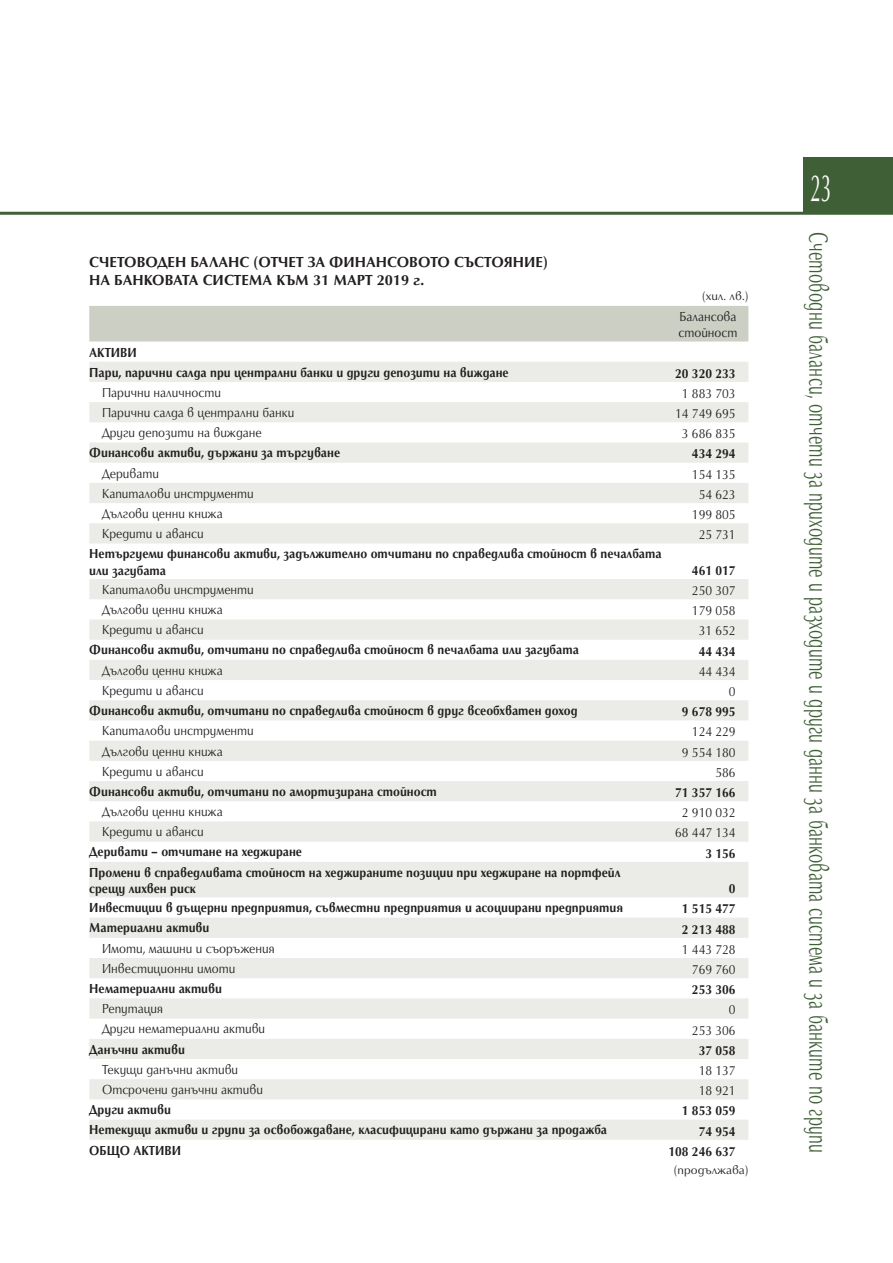
<style>
.page{position:relative;width:893px;height:1263px;background:#fff}
.page>*{position:absolute;margin:0;border:0;box-sizing:border-box;transform-origin:0 0}
.t1{font:39px "SP Optimal";color:#fff;scale:.5 1}
.t2{font:27px "SP Optimum";letter-spacing:.015em;color:#3f6036;scale:.6 1}
.Banks-Table-head{font:700 15px/18px "SP Optimum";color:#231f20}
.t3{font:700 13.5px/16.5px "SP Optimum";color:#231f20;scale:.9 1}
.Banks-table-glava{font:13.5px/16.5px "SP Optimum";color:#231f20;scale:.9 1}
.Banks-Table-measure{font:12px "SP Optimum";color:#231f20}
</style>
<div class="page">
<div style="left:804px;top:158px;width:89px;height:55px;background:#3f6036"></div>
<hr style="left:0;top:212px;width:893px;height:3px;background:#3f6036">
<div style="left:89px;top:306px;width:659px;height:35px;background:#cbcfc4"></div>
<svg style="left:89px;top:362px;width:659px;height:778px;fill:#f0f1ee"></svg>
<p class="Banks-Table-head" style="left:89px;top:253px;width:460px">СЧЕТОВОДЕН БАЛАНС (ОТЧЕТ ЗА ФИНАНСОВОТО СЪСТОЯНИЕ)<br>НА БАНКОВАТА СИСТЕМА КЪМ 31 МАРТ 2019 г.</p>
<p class="Banks-Table-measure" style="left:702px;top:289px;width:48px">(хил. лв.)</p>
<p class="Banks-table-glava" style="left:678px;top:308px;width:67px">Балансова стойност</p>
<p class="t3" style="left:89px;top:345px;width:54px">AKTИВИ</p>
<p class="t3" style="left:89px;top:364px;width:468px">Пари, парични салда при централни банки и други депозити на виждане</p>
<p class="t3" style="left:675px;top:365px;width:69px">20 320 233</p>
<p class="Banks-table-glava" style="left:102px;top:384px;width:134px">Парични наличности</p>
<p class="Banks-table-glava" style="left:682px;top:385px;width:61px">1 883 703</p>
<p class="Banks-table-glava" style="left:102px;top:404px;width:215px">Парични салда в централни банки</p>
<p class="Banks-table-glava" style="left:675px;top:405px;width:69px">14 749 695</p>
<p class="Banks-table-glava" style="left:102px;top:424px;width:179px">Други депозити на виждане</p>
<p class="Banks-table-glava" style="left:682px;top:425px;width:61px">3 686 835</p>
<p class="t3" style="left:89px;top:444px;width:280px">Финансови активи, държани за търгуване</p>
<p class="t3" style="left:692px;top:446px;width:50px">434 294</p>
<p class="Banks-table-glava" style="left:102px;top:465px;width:65px">Деривати</p>
<p class="Banks-table-glava" style="left:692px;top:466px;width:50px">154 135</p>
<p class="Banks-table-glava" style="left:102px;top:485px;width:170px">Капиталови инструменти</p>
<p class="Banks-table-glava" style="left:699px;top:486px;width:43px">54 623</p>
<p class="Banks-table-glava" style="left:102px;top:505px;width:135px">Дългови ценни книжа</p>
<p class="Banks-table-glava" style="left:692px;top:506px;width:50px">199 805</p>
<p class="Banks-table-glava" style="left:102px;top:525px;width:115px">Кредити и аванси</p>
<p class="Banks-table-glava" style="left:699px;top:526px;width:43px">25 731</p>
<p class="t3" style="left:89px;top:545px;width:637px">Нетъргуеми финансови активи, задължително отчитани по справедлива стойност в печалбата или загубата</p>
<p class="t3" style="left:692px;top:562px;width:50px">461 017</p>
<p class="Banks-table-glava" style="left:102px;top:581px;width:170px">Капиталови инструменти</p>
<p class="Banks-table-glava" style="left:692px;top:582px;width:50px">250 307</p>
<p class="Banks-table-glava" style="left:102px;top:601px;width:135px">Дългови ценни книжа</p>
<p class="Banks-table-glava" style="left:692px;top:602px;width:50px">179 058</p>
<p class="Banks-table-glava" style="left:102px;top:621px;width:115px">Кредити и аванси</p>
<p class="Banks-table-glava" style="left:699px;top:623px;width:43px">31 652</p>
<p class="t3" style="left:89px;top:642px;width:545px">Финансови активи, отчитани по справедлива стойност в печалбата или загубата</p>
<p class="t3" style="left:699px;top:643px;width:43px">44 434</p>
<p class="Banks-table-glava" style="left:102px;top:662px;width:135px">Дългови ценни книжа</p>
<p class="Banks-table-glava" style="left:699px;top:663px;width:43px">44 434</p>
<p class="Banks-table-glava" style="left:102px;top:682px;width:115px">Кредити и аванси</p>
<p class="Banks-table-glava" style="left:729px;top:683px;width:9px">0</p>
<p class="t3" style="left:89px;top:702px;width:544px">Финансови активи, отчитани по справедлива стойност в друг всеобхватен доход</p>
<p class="t3" style="left:682px;top:703px;width:61px">9 678 995</p>
<p class="Banks-table-glava" style="left:102px;top:722px;width:170px">Капиталови инструменти</p>
<p class="Banks-table-glava" style="left:692px;top:724px;width:50px">124 229</p>
<p class="Banks-table-glava" style="left:102px;top:743px;width:135px">Дългови ценни книжа</p>
<p class="Banks-table-glava" style="left:682px;top:744px;width:61px">9 554 180</p>
<p class="Banks-table-glava" style="left:102px;top:763px;width:115px">Кредити и аванси</p>
<p class="Banks-table-glava" style="left:715px;top:764px;width:24px">586</p>
<p class="t3" style="left:89px;top:783px;width:388px">Финансови активи, отчитани по амортизирана стойност</p>
<p class="t3" style="left:675px;top:784px;width:69px">71 357 166</p>
<p class="Banks-table-glava" style="left:102px;top:803px;width:135px">Дългови ценни книжа</p>
<p class="Banks-table-glava" style="left:682px;top:804px;width:61px">2 910 032</p>
<p class="Banks-table-glava" style="left:102px;top:823px;width:115px">Кредити и аванси</p>
<p class="Banks-table-glava" style="left:675px;top:824px;width:69px">68 447 134</p>
<p class="t3" style="left:89px;top:844px;width:238px">Деривати – отчитане на хеджиране</p>
<p class="t3" style="left:705px;top:845px;width:35px">3 156</p>
<p class="t3" style="left:89px;top:864px;width:592px">Промени в справедливата стойност на хеджираните позиции при хеджиране на портфейл срещу лихвен риск</p>
<p class="t3" style="left:729px;top:880px;width:9px">0</p>
<p class="t3" style="left:89px;top:899px;width:595px">Инвестиции в дъщерни предприятия, съвместни предприятия и асоциирани предприятия</p>
<p class="t3" style="left:682px;top:900px;width:61px">1 515 477</p>
<p class="t3" style="left:89px;top:919px;width:135px">Материални активи</p>
<p class="t3" style="left:682px;top:921px;width:61px">2 213 488</p>
<p class="Banks-table-glava" style="left:102px;top:940px;width:193px">Имоти, машини и съоръжения</p>
<p class="Banks-table-glava" style="left:682px;top:941px;width:61px">1 443 728</p>
<p class="Banks-table-glava" style="left:102px;top:960px;width:150px">Инвестиционни имоти</p>
<p class="Banks-table-glava" style="left:692px;top:961px;width:50px">769 760</p>
<p class="t3" style="left:89px;top:980px;width:149px">Нематериални активи</p>
<p class="t3" style="left:692px;top:981px;width:50px">253 306</p>
<p class="Banks-table-glava" style="left:102px;top:1000px;width:69px">Репутация</p>
<p class="Banks-table-glava" style="left:729px;top:1001px;width:9px">0</p>
<p class="Banks-table-glava" style="left:102px;top:1021px;width:183px">Други нематериални активи</p>
<p class="Banks-table-glava" style="left:692px;top:1022px;width:50px">253 306</p>
<p class="t3" style="left:89px;top:1041px;width:108px">Данъчни активи</p>
<p class="t3" style="left:699px;top:1042px;width:43px">37 058</p>
<p class="Banks-table-glava" style="left:102px;top:1061px;width:153px">Текущи данъчни активи</p>
<p class="Banks-table-glava" style="left:699px;top:1062px;width:43px">18 137</p>
<p class="Banks-table-glava" style="left:102px;top:1081px;width:180px">Отсрочени данъчни активи</p>
<p class="Banks-table-glava" style="left:699px;top:1082px;width:43px">18 921</p>
<p class="t3" style="left:89px;top:1101px;width:92px">Други активи</p>
<p class="t3" style="left:682px;top:1102px;width:61px">1 853 059</p>
<p class="t3" style="left:89px;top:1121px;width:577px">Нетекущи активи и групи за освобождаване, класифицирани като държани за продажба</p>
<p class="t3" style="left:699px;top:1123px;width:43px">74 954</p>
<p class="t3" style="left:89px;top:1142px;width:104px">ОБЩО АКТИВИ</p>
<p class="t3" style="left:668px;top:1143px;width:76px">108 246 637</p>
<p class="Banks-Table-measure" style="left:674px;top:1164px;width:76px">(продължава)</p>
<p class="t1" style="left:810px;top:166px;width:45px">23</p>
<h2 class="t2" style="left:833px;top:232px;width:1537px;rotate:90deg">Счетоводни баланси, отчети за приходите и разходите и други данни за банковата система и за банките по групи</h2>
</div>
